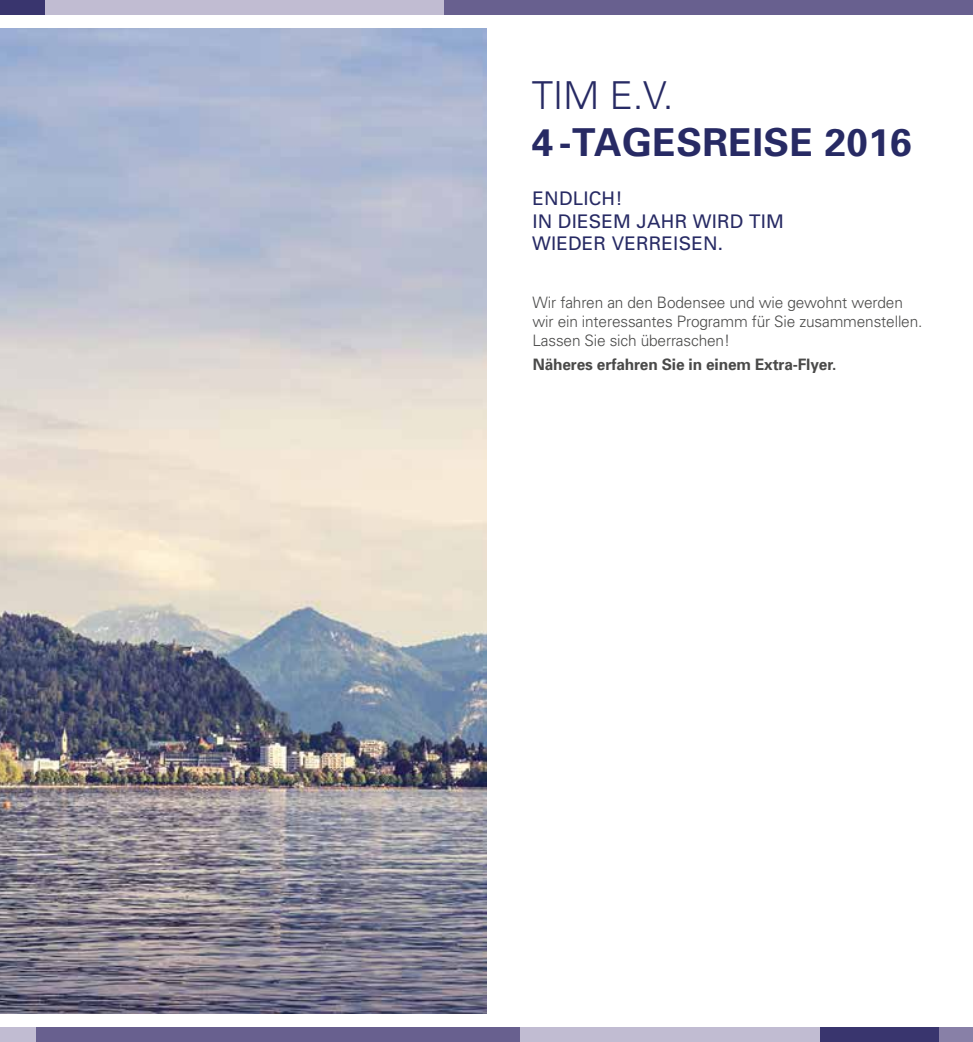
<style>
.page{position:relative;width:973px;height:1042px;background:#fff}
.page>*{position:absolute;margin:0;border:0;box-sizing:border-box;transform-origin:0 0}
.t1{font:700 38.5px "Univers";letter-spacing:.01em;color:#272a64}
.t2{font:300 38.5px "Univers";color:#272a64}
.t3{font:18.72px/22.6px "Univers";letter-spacing:.01em;color:#272a64}
.t4{font:300 15.75px/18.9px "Univers";letter-spacing:-.01em;color:#4a4a49}
.t5{font:700 15.75px "Univers";letter-spacing:-.01em;color:#4a4a49}
</style>
<div class="page">
<div style="left:0;top:0;width:45px;height:15px;background:#39356e"></div>
<div style="left:45px;top:0;width:927px;height:15px;background:#c1bcd2"></div>
<div style="left:444px;top:0;width:528px;height:15px;background:#68608f"></div>
<div style="left:819px;top:1027px;width:153px;height:15px;background:#39356e"></div>
<div style="left:939px;top:1027px;width:33px;height:15px;background:#8880a7"></div>
<div style="left:0;top:1027px;width:819px;height:15px;background:#c1bcd2"></div>
<div style="left:36px;top:1027px;width:484px;height:15px;background:#68608f"></div>
<img style="left:0;top:29px;width:486px;height:984px">
<h1 class="t2" style="left:532px;top:72px;width:143px">TIM E.V.</h1>
<h1 class="t1" style="left:532px;top:119px;width:381px">4 -TAGESREISE 2016</h1>
<p class="t3" style="left:532px;top:187px;width:253px">ENDLICH!<br>IN DIESEM JAHR WIRD TIM<br>WIEDER VERREISEN.</p>
<p class="t4" style="left:532px;top:293px;width:391px">Wir fahren an den Bodensee und wie gewohnt werden wir ein interessantes Programm für Sie zusammenstellen.<br>Lassen Sie sich überraschen!</p>
<p class="t5" style="left:533px;top:354px;width:305px">Näheres erfahren Sie in einem Extra-Flyer.</p>
</div>
